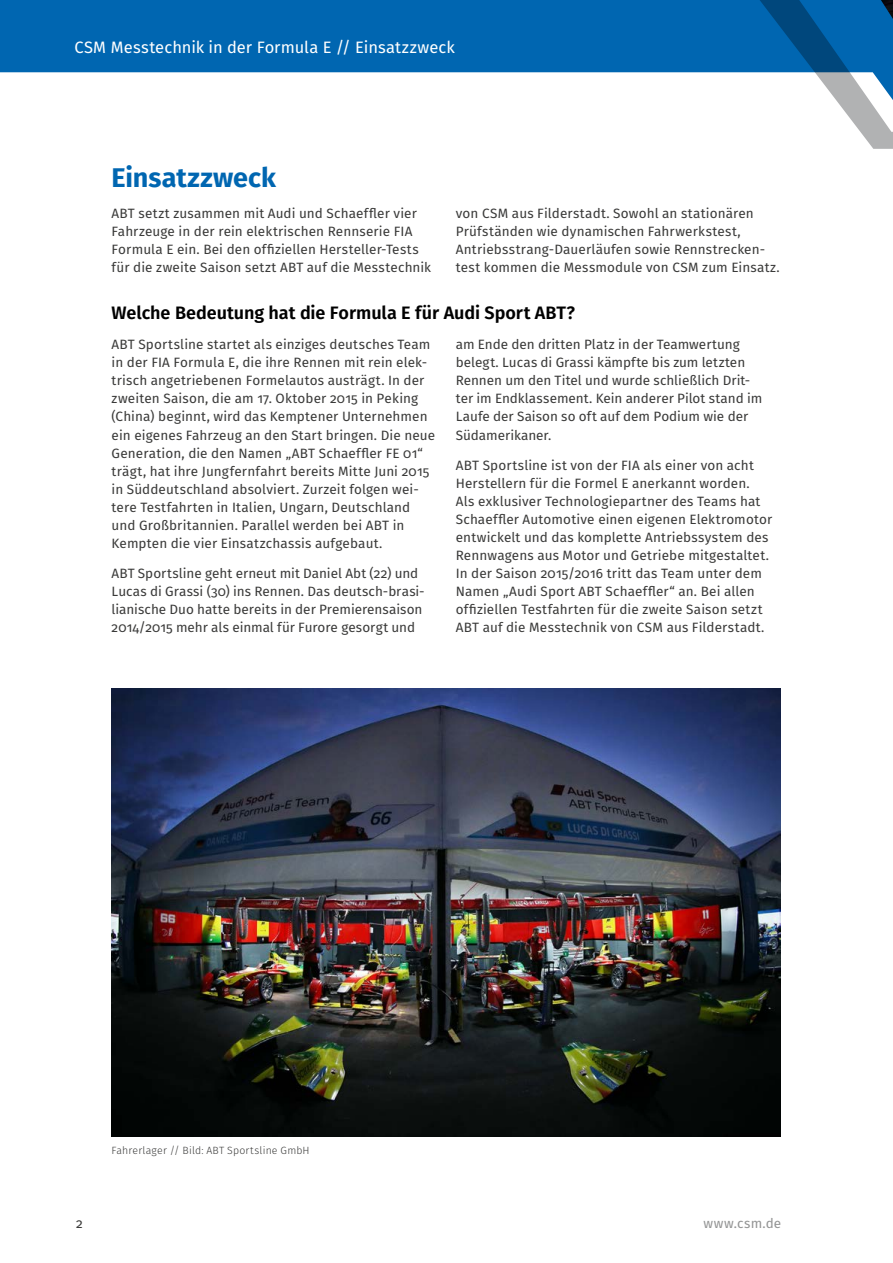
<style>
.page{position:relative;width:893px;height:1263px;background:#fff}
.page>*{position:absolute;margin:0;border:0;box-sizing:border-box;transform-origin:0 0}
.t1{font:700 27px "Fira Sans";color:#0066b1}
.t2{font:600 18px "Fira Sans";letter-spacing:-.005em;color:#000}
.Kolumnentitel{font:16.5px "Fira Sans";color:#fff}
.Text{font:13.5px/18px "Fira Sans";letter-spacing:.005em;color:#3a3a39}
.t3{font:13.5px "Fira Sans";letter-spacing:.04em;color:#939494}
.Bildtext{font:300 10.5px "Fira Sans";letter-spacing:.015em;color:#3a3a39}
</style>
<div class="page">
<div style="left:0;top:0;width:750px;height:73px;background:#0066b1"></div>
<svg style="left:750px;top:0;width:143px;height:149px"></svg>
<img style="left:112px;top:689px;width:669px;height:447px">
<p class="Kolumnentitel" style="left:74px;top:35px;width:382px">CSM Messtechnik in der Formula E // Einsatzzweck</p>
<p class="t1" style="left:112px;top:155px;width:166px">Einsatzzweck</p>
<p class="Text" style="left:112px;top:204px;width:321px">ABT setzt zusammen mit Audi und Schaeffler vier Fahrzeuge in der rein elektrischen Rennserie FIA Formula E ein. Bei den offiziellen Hersteller-Tests für die zweite Saison setzt ABT auf die Messtechnik</p>
<p class="Text" style="left:456px;top:204px;width:326px">von CSM aus Filderstadt. Sowohl an stationären Prüfständen wie dynamischen Fahrwerkstest, Antriebsstrang-Dauerläufen sowie Rennstrecken&shy;test kommen die Messmodule von CSM zum Einsatz.</p>
<p class="t2" style="left:112px;top:298px;width:465px">Welche Bedeutung hat die Formula E für Audi Sport ABT?</p>
<p class="Text" style="left:112px;top:335px;width:325px">ABT Sportsline startet als einziges deutsches Team in der FIA Formula E, die ihre Rennen mit rein elek&shy;trisch angetriebenen Formelautos austrägt. In der zweiten Saison, die am 17. Oktober 2015 in Peking (China) beginnt, wird das Kemptener Unternehmen ein eigenes Fahrzeug an den Start bringen. Die neue Generation, die den Namen „ABT Schaeffler FE 01“ trägt, hat ihre Jungfernfahrt bereits Mitte Juni 2015 in Süddeutschland absolviert. Zurzeit folgen wei&shy;tere Testfahrten in Italien, Ungarn, Deutschland und Großbritannien. Parallel werden bei ABT in Kempten die vier Einsatzchassis aufgebaut.</p>
<p class="Text" style="left:112px;top:564px;width:315px">ABT Sportsline geht erneut mit Daniel Abt (22) und Lucas di Grassi (30) ins Rennen. Das deutsch-brasi&shy;lianische Duo hatte bereits in der Premierensaison 2014/2015 mehr als einmal für Furore gesorgt und</p>
<p class="Text" style="left:456px;top:335px;width:308px">am Ende den dritten Platz in der Teamwertung belegt. Lucas di Grassi kämpfte bis zum letzten Rennen um den Titel und wurde schließlich Drit&shy;ter im Endklassement. Kein anderer Pilot stand im Laufe der Saison so oft auf dem Podium wie der Südamerikaner.</p>
<p class="Text" style="left:456px;top:456px;width:318px">ABT Sportsline ist von der FIA als einer von acht Herstellern für die Formel E anerkannt worden.<br>Als exklusiver Technologiepartner des Teams hat Schaeffler Automotive einen eigenen Elektromotor entwickelt und das komplette Antriebssystem des Rennwagens aus Motor und Getriebe mitgestaltet.<br>In der Saison 2015/2016 tritt das Team unter dem Namen „Audi Sport ABT Schaeffler“ an. Bei allen offiziellen Testfahrten für die zweite Saison setzt ABT auf die Messtechnik von CSM aus Filderstadt.</p>
<p class="Bildtext" style="left:112px;top:1143px;width:200px">Fahrerlager // Bild: ABT Sportsline GmbH</p>
<p class="Text" style="left:76px;top:1214px;width:8px">2</p>
<p class="t3" style="left:703px;top:1213px;width:79px">www.csm.de</p>
</div>
